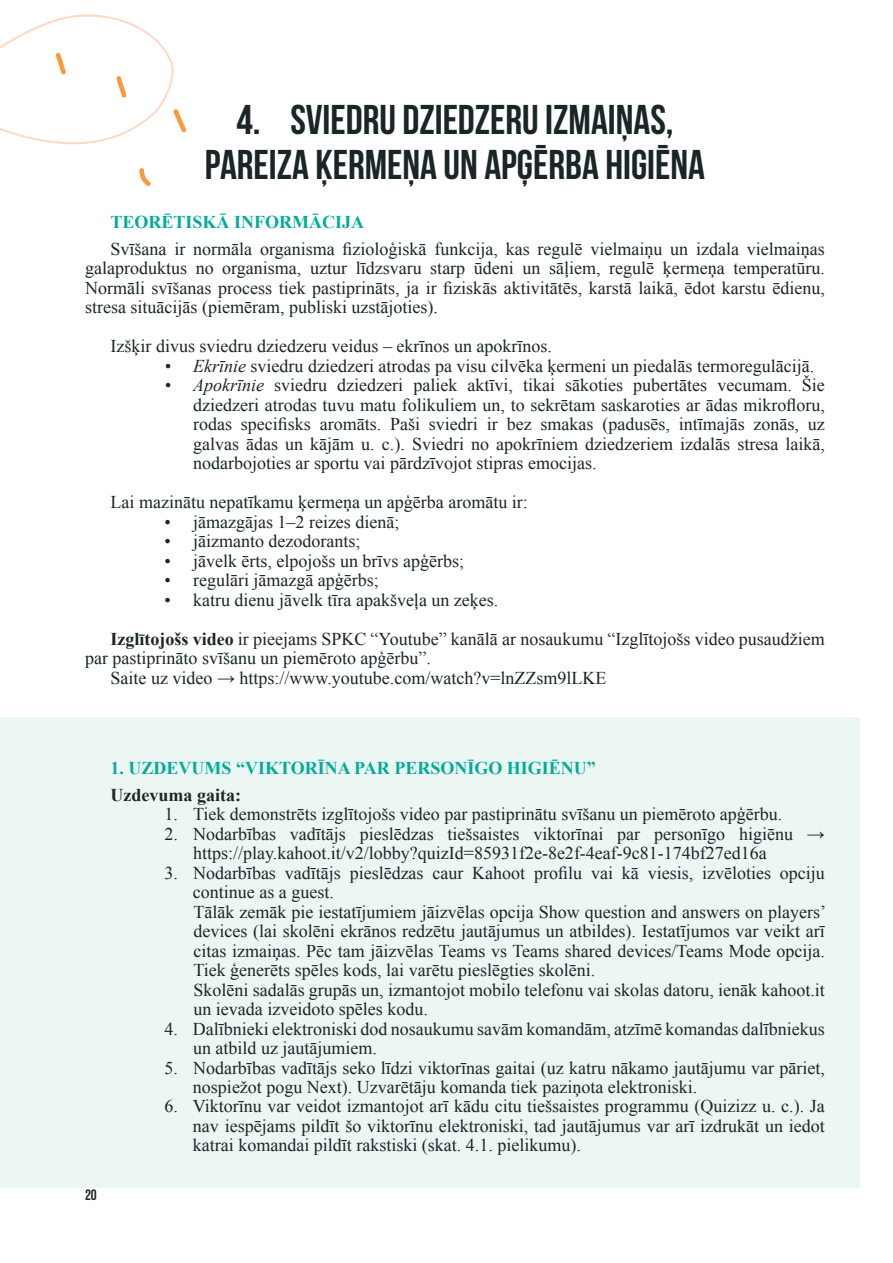
<style>
.page{position:relative;width:893px;height:1263px;background:#fff}
.page>*{position:absolute;margin:0;border:0;box-sizing:border-box;transform-origin:0 0}
.t1{font:41.55px/44.8px "Bebas Neue";color:#192527;text-align:center}
.t2{font:18px/19.5px "Times New Roman";color:#192527}
.t3{font:700 18px "Times New Roman";color:#04ab9a}
.t4{font:700 18px "Times New Roman";color:#192527}
.t5{font:15px "Bebas Neue";color:#192527}
.s1{font-style:italic}
.s2{font-weight:700}
</style>
<div class="page">
<div style="left:0;top:717px;width:859px;height:471px;background:#ecf7f4"></div>
<svg style="left:139px;top:168px;width:12px;height:18px"></svg>
<svg style="left:0;top:14px;width:186px;height:131px"></svg>
<h1 class="t1" style="left:205px;top:96px;width:502px">4. SVIEDRU DZIEDZERU IZMAIŅAS,<br>PAREIZA ĶERMEŅA UN APĢĒRBA HIGIĒNA</h1>
<p class="t3" style="left:111px;top:209px;width:255px">TEORĒTISKĀ INFORMĀCIJA</p>
<p class="t2" style="left:85px;top:238px;width:741px;text-align:justify;text-indent:26px">Svīšana ir normāla organisma fizioloģiskā funkcija, kas regulē vielmaiņu un izdala vielmaiņas galaproduktus no organisma, uztur līdzsvaru starp ūdeni un sāļiem, regulē ķermeņa temperatūru.<br>Normāli svīšanas process tiek pastiprināts, ja ir fiziskās aktivitātēs, karstā laikā, ēdot karstu ēdienu, stresa situācijās (piemēram, publiski uzstājoties).</p>
<p class="t2" style="left:111px;top:336px;width:443px">Izšķir divus sviedru dziedzeru veidus – ekrīnos un apokrīnos.</p>
<p class="t2" style="left:165px;top:355px;width:651px"><span class="s1">• Ekrīnie</span> sviedru dziedzeri atrodas pa visu cilvēka ķermeni un piedalās termoregulācijā.</p>
<p class="t2" style="left:193px;top:375px;width:633px;text-align:justify;text-indent:-28px"><span class="s1">• Apokrīnie</span> sviedru dziedzeri paliek aktīvi, tikai sākoties pubertātes vecumam. Šie dziedzeri atrodas tuvu matu folikuliem un, to sekrētam saskaroties ar ādas mikrofloru, rodas specifisks aromāts. Paši sviedri ir bez smakas (padusēs, intīmajās zonās, uz galvas ādas un kājām u. c.). Sviedri no apokrīniem dziedzeriem izdalās stresa laikā, nodarbojoties ar sportu vai pārdzīvojot stipras emocijas.</p>
<p class="t2" style="left:111px;top:492px;width:419px">Lai mazinātu nepatīkamu ķermeņa un apģērba aromātu ir:</p>
<p class="t2" style="left:165px;top:511px;width:236px">• jāmazgājas 1–2 reizes dienā;</p>
<p class="t2" style="left:165px;top:531px;width:197px">• jāizmanto dezodorants;</p>
<p class="t2" style="left:165px;top:550px;width:301px">• jāvelk ērts, elpojošs un brīvs apģērbs;</p>
<p class="t2" style="left:165px;top:570px;width:216px">• regulāri jāmazgā apģērbs;</p>
<p class="t2" style="left:111px;top:580px;width:716px;line-height:39px;text-indent:54px">• katru dienu jāvelk tīra apakšveļa un zeķes.<br><span class="s2">Izglītojošs video</span> ir pieejams SPKC “Youtube” kanālā ar nosaukumu “Izglītojošs video pusaudžiem</p>
<p class="t2" style="left:111px;top:648px;width:497px;text-indent:-26px">par pastiprināto svīšanu un piemēroto apģērbu”.<br>Saite uz video → https://www.youtube.com/watch?v=lnZZsm9lLKE</p>
<p class="t5" style="left:85px;top:1187px;width:13px">20</p>
<p class="t3" style="left:111px;top:755px;width:487px">1. UZDEVUMS “VIKTORĪNA PAR PERSONĪGO HIGIĒNU”</p>
<p class="t4" style="left:111px;top:782px;width:132px">Uzdevuma gaita:</p>
<p class="t2" style="left:165px;top:804px;width:619px">1. Tiek demonstrēts izglītojošs video par pastiprinātu svīšanu un piemēroto apģērbu.</p>
<p class="t2" style="left:193px;top:823px;width:633px;text-indent:-28px">2. Nodarbības vadītājs pieslēdzas tiešsaistes viktorīnai par personīgo higiēnu → https://play.kahoot.it/v2/lobby?quizId=85931f2e-8e2f-4eaf-9c81-174bf27ed16a</p>
<p class="t2" style="left:193px;top:862px;width:635px;text-indent:-28px">3. Nodarbības vadītājs pieslēdzas caur Kahoot profilu vai kā viesis, izvēloties opciju continue as a guest.<br>Tālāk zemāk pie iestatījumiem jāizvēlas opcija Show question and answers on players’ devices (lai skolēni ekrānos redzētu jautājumus un atbildes). Iestatījumos var veikt arī citas izmaiņas. Pēc tam jāizvēlas Teams vs Teams shared devices/Teams Mode opcija.<br>Tiek ģenerēts spēles kods, lai varētu pieslēgties skolēni.<br>Skolēni sadalās grupās un, izmantojot mobilo telefonu vai skolas datoru, ienāk kahoot.it un ievada izveidoto spēles kodu.</p>
<p class="t2" style="left:193px;top:1018px;width:633px;text-indent:-29px">4. Dalībnieki elektroniski dod nosaukumu savām komandām, atzīmē komandas dalībniekus un atbild uz jautājumiem.</p>
<p class="t2" style="left:193px;top:1057px;width:633px;text-indent:-28px">5. Nodarbības vadītājs seko līdzi viktorīnas gaitai (uz katru nākamo jautājumu var pāriet, nospiežot pogu Next). Uzvarētāju komanda tiek paziņota elektroniski.</p>
<p class="t2" style="left:193px;top:1096px;width:633px;text-align:justify;text-indent:-28px">6. Viktorīnu var veidot izmantojot arī kādu citu tiešsaistes programmu (Quizizz u. c.). Ja nav iespējams pildīt šo viktorīnu elektroniski, tad jautājumus var arī izdrukāt un iedot katrai komandai pildīt rakstiski (skat. 4.1. pielikumu).</p>
</div>
